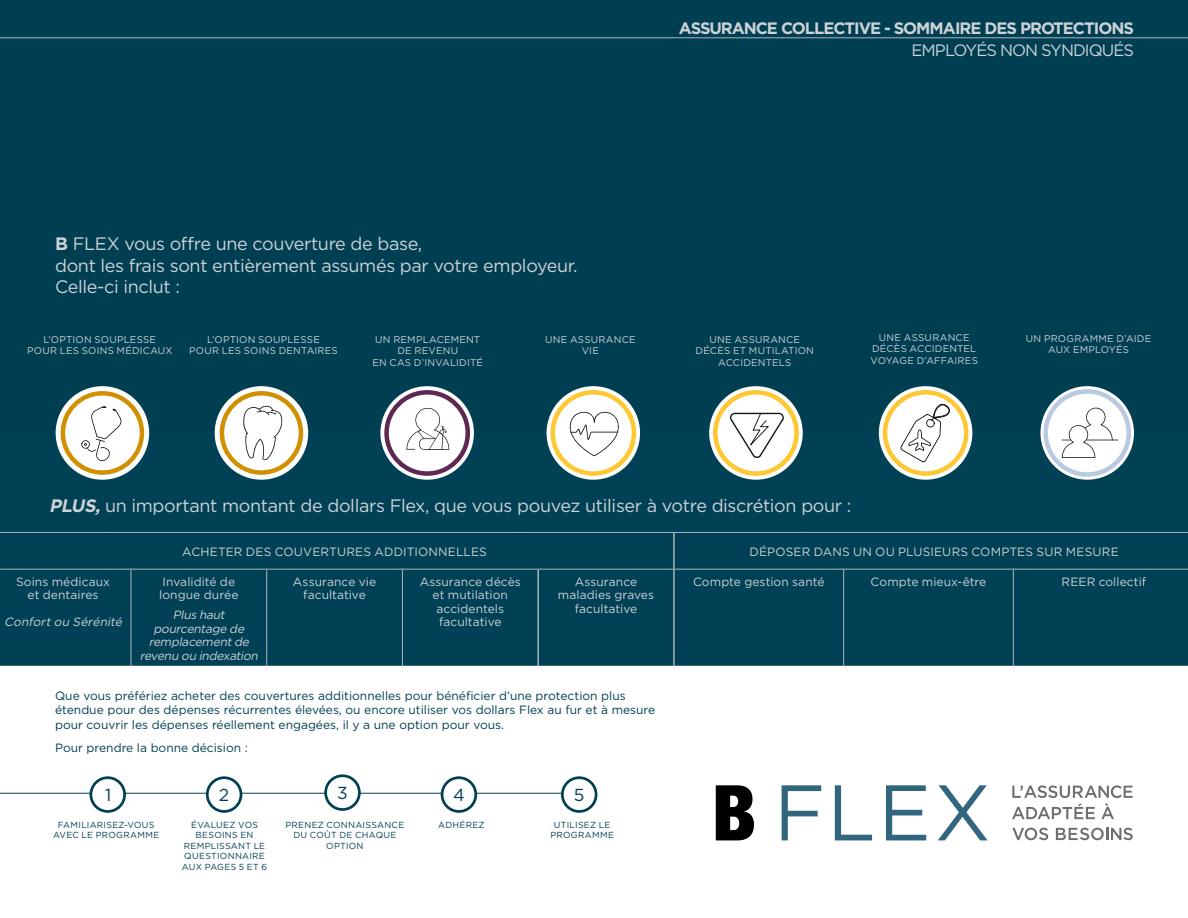
<style>
.page{position:relative;width:1188px;height:918px;background:#fff}
.page>*{position:absolute;margin:0;border:0;box-sizing:border-box;transform-origin:0 0}
.t1{font:18px/21.6px "Gotham";letter-spacing:-.02em;color:#ccd2d6}
.t2{font:17.4px "Gotham";color:#003e52}
.t3{font:700 16.5px "Gotham";letter-spacing:-.06em;color:#ccd2d6}
.t4{font:16.5px "Gotham";letter-spacing:-.06em;color:#ccd2d6}
.t5{font:12px/13.5px "Gotham";letter-spacing:.005em;color:#ccd2d6;text-align:center}
.t6{font:12px/14.4px "Gotham";color:#003e52}
.t7{font:italic 12px/13.5px "Gotham";color:#ccd2d6;text-align:center}
.t8{font:9.75px/11.2px "Gotham";letter-spacing:.02em;color:#ccd2d6;text-align:center}
.t9{font:8.7px/10.5px "Gotham";letter-spacing:.03em;color:#003e52;text-align:center}
.s1{font-weight:700}
.s2{font-weight:700;font-style:italic}
</style>
<div class="page">
<div style="left:0;top:0;width:1188px;height:450px;background:#003e52"></div>
<div style="left:0;top:431px;width:1188px;height:235px;background:#004155"></div>
<hr style="left:0;top:532px;width:131px;height:1px;background:#acb5bc">
<hr style="left:131px;top:532px;width:136px;height:1px;background:#acb5bc">
<hr style="left:267px;top:532px;width:135px;height:1px;background:#acb5bc">
<hr style="left:402px;top:532px;width:136px;height:1px;background:#acb5bc">
<hr style="left:538px;top:532px;width:136px;height:1px;background:#acb5bc">
<hr style="left:674px;top:532px;width:170px;height:1px;background:#acb5bc">
<hr style="left:844px;top:532px;width:169px;height:1px;background:#acb5bc">
<hr style="left:1013px;top:532px;width:175px;height:1px;background:#acb5bc">
<hr style="left:0;top:569px;width:131px;height:1px;background:#acb5bc">
<hr style="left:131px;top:569px;width:136px;height:1px;background:#acb5bc">
<hr style="left:131px;top:570px;width:1px;height:96px;background:#acb5bc">
<hr style="left:267px;top:569px;width:135px;height:1px;background:#acb5bc">
<hr style="left:266px;top:570px;width:1px;height:96px;background:#acb5bc">
<hr style="left:402px;top:569px;width:136px;height:1px;background:#acb5bc">
<hr style="left:402px;top:570px;width:1px;height:96px;background:#acb5bc">
<hr style="left:538px;top:569px;width:136px;height:1px;background:#acb5bc">
<hr style="left:674px;top:569px;width:170px;height:1px;background:#acb5bc">
<hr style="left:844px;top:569px;width:169px;height:1px;background:#acb5bc">
<hr style="left:843px;top:570px;width:1px;height:96px;background:#acb5bc">
<hr style="left:1013px;top:569px;width:175px;height:1px;background:#acb5bc">
<hr style="left:1013px;top:570px;width:1px;height:96px;background:#acb5bc">
<hr style="left:673px;top:533px;width:2px;height:36px;background:#acb5bc">
<hr style="left:537px;top:570px;width:2px;height:96px;background:#acb5bc">
<hr style="left:673px;top:570px;width:2px;height:96px;background:#acb5bc">
<hr style="left:0;top:793px;width:594px;height:1px;background:#003e52">
<div style="left:91px;top:778px;width:34px;height:33px;background:#fff;border-radius:50%"></div>
<div style="left:90px;top:776px;width:36px;height:37px;border:3px solid #003e52;border-radius:50%"></div>
<div style="left:207px;top:778px;width:34px;height:33px;background:#fff;border-radius:50%"></div>
<div style="left:206px;top:776px;width:36px;height:37px;border:3px solid #003e52;border-radius:50%"></div>
<div style="left:326px;top:776px;width:33px;height:33px;background:#fff;border-radius:50%"></div>
<div style="left:324px;top:774px;width:37px;height:37px;border:3px solid #003e52;border-radius:50%"></div>
<div style="left:442px;top:778px;width:34px;height:33px;background:#fff;border-radius:50%"></div>
<div style="left:441px;top:776px;width:36px;height:37px;border:3px solid #003e52;border-radius:50%"></div>
<div style="left:562px;top:778px;width:34px;height:33px;background:#fff;border-radius:50%"></div>
<div style="left:561px;top:776px;width:36px;height:37px;border:3px solid #003e52;border-radius:50%"></div>
<hr style="left:0;top:37px;width:1188px;height:1px;background:#acb5bc">
<div style="left:215px;top:386px;width:93px;height:94px;border:9px solid #fff;border-radius:50%"></div>
<svg style="left:220px;top:391px;width:83px;height:84px;fill:#fff"></svg>
<div style="left:220px;top:391px;width:83px;height:84px;border:4px solid #d19000;border-radius:50%"></div>
<svg style="left:243px;top:406px;width:40px;height:54px"></svg>
<svg style="left:60px;top:390px;width:85px;height:85px"></svg>
<div style="left:56px;top:386px;width:93px;height:94px;border:9px solid #fff;border-radius:50%"></div>
<svg style="left:63px;top:393px;width:79px;height:80px;fill:#fff"></svg>
<div style="left:61px;top:391px;width:83px;height:84px;border:4px solid #d19000;border-radius:50%"></div>
<svg style="left:81px;top:406px;width:41px;height:55px"></svg>
<svg style="left:380px;top:386px;width:94px;height:94px"></svg>
<svg style="left:387px;top:392px;width:81px;height:82px;fill:#fff"></svg>
<div style="left:384px;top:390px;width:86px;height:86px;border:4px solid #5e2852;border-radius:50%"></div>
<svg style="left:406px;top:407px;width:43px;height:43px;background:#e8e9e9"></svg>
<svg style="left:549px;top:388px;width:89px;height:89px"></svg>
<div style="left:547px;top:386px;width:93px;height:94px;border:4px solid #fff;border-radius:50%"></div>
<svg style="left:553px;top:392px;width:81px;height:82px;fill:#fff"></svg>
<div style="left:550px;top:390px;width:86px;height:86px;border:4px solid #ffc832;border-radius:50%"></div>
<svg style="left:569px;top:411px;width:51px;height:45px;background:#ebebeb"></svg>
<svg style="left:881px;top:388px;width:89px;height:89px"></svg>
<div style="left:879px;top:386px;width:93px;height:94px;border:4px solid #fff;border-radius:50%"></div>
<svg style="left:885px;top:392px;width:81px;height:82px;fill:#fff"></svg>
<div style="left:883px;top:390px;width:85px;height:86px;border:4px solid #ffc832;border-radius:50%"></div>
<svg style="left:900px;top:404px;width:51px;height:58px"></svg>
<svg style="left:711px;top:388px;width:89px;height:89px"></svg>
<div style="left:709px;top:386px;width:94px;height:94px;border:4px solid #fff;border-radius:50%"></div>
<svg style="left:715px;top:392px;width:82px;height:82px;fill:#fff"></svg>
<div style="left:713px;top:390px;width:86px;height:86px;border:4px solid #ffc832;border-radius:50%"></div>
<svg style="left:729px;top:413px;width:56px;height:46px"></svg>
<svg style="left:1043px;top:388px;width:89px;height:89px"></svg>
<div style="left:1040px;top:386px;width:94px;height:94px;border:4px solid #fff;border-radius:50%"></div>
<svg style="left:1046px;top:391px;width:83px;height:83px;fill:#fff"></svg>
<div style="left:1043px;top:389px;width:88px;height:88px;border:4px solid #b9c9e1;border-radius:50%"></div>
<svg style="left:1062px;top:405px;width:57px;height:53px;background:#f0f0f0"></svg>
<svg style="left:782px;top:785px;width:39px;height:55px"></svg>
<svg style="left:835px;top:785px;width:37px;height:55px"></svg>
<svg style="left:886px;top:785px;width:40px;height:55px"></svg>
<svg style="left:938px;top:785px;width:49px;height:55px"></svg>
<svg style="left:716px;top:785px;width:38px;height:55px;background:#2d2d2d"></svg>
<svg style="left:1012px;top:785px;width:121px;height:34px"></svg>
<svg style="left:1012px;top:828px;width:36px;height:12px"></svg>
<svg style="left:1056px;top:828px;width:77px;height:12px"></svg>
<h1 class="t1" style="left:55px;top:233px;width:524px"><span class="s1">B</span> FLEX vous offre une couverture de base,<br>dont les frais sont entièrement assumés par votre employeur.<br>Celle-ci inclut :</h1>
<h3 class="t3" style="left:679px;top:18px;width:457px">ASSURANCE COLLECTIVE - SOMMAIRE DES PROTECTIONS</h3>
<h3 class="t4" style="left:912px;top:40px;width:224px">EMPLOYÉS NON SYNDIQUÉS</h3>
<p class="t8" style="left:27px;top:334px;width:147px">L’OPTION SOUPLESSE<br>POUR LES SOINS MÉDICAUX</p>
<p class="t8" style="left:189px;top:334px;width:150px">L’OPTION SOUPLESSE<br>POUR LES SOINS DENTAIRES</p>
<p class="t8" style="left:373px;top:334px;width:112px">UN REMPLACEMENT<br>DE REVENU<br>EN CAS D’INVALIDITÉ</p>
<p class="t8" style="left:545px;top:334px;width:92px">UNE ASSURANCE<br>VIE</p>
<p class="t8" style="left:696px;top:334px;width:120px">UNE ASSURANCE<br>DÉCÈS ET MUTILATION<br>ACCIDENTELS</p>
<p class="t8" style="left:871px;top:332px;width:109px">UNE ASSURANCE<br>DÉCÈS ACCIDENTEL<br>VOYAGE D’AFFAIRES</p>
<p class="t8" style="left:1026px;top:333px;width:127px">UN PROGRAMME D’AIDE<br>AUX EMPLOYÉS</p>
<h1 class="t1" style="left:49px;top:495px;width:804px"><span class="s2">PLUS,</span>un important montant de dollars Flex, que vous pouvez utiliser à votre discrétion pour :</h1>
<p class="t5" style="left:182px;top:544px;width:306px">ACHETER DES COUVERTURES ADDITIONNELLES</p>
<p class="t5" style="left:750px;top:544px;width:371px">DÉPOSER DANS UN OU PLUSIEURS COMPTES SUR MESURE</p>
<p class="t5" style="left:16px;top:574px;width:95px">Soins médicaux et dentaires</p>
<p class="t7" style="left:4px;top:615px;width:122px">Confortou Sérénité</p>
<p class="t5" style="left:159px;top:574px;width:81px;text-align:left">Invalidité de longue durée</p>
<p class="t7" style="left:140px;top:608px;width:123px">Plushaut pourcentage de remplacementde revenu ou indexation</p>
<p class="t5" style="left:293px;top:574px;width:85px">Assurance vie facultative</p>
<p class="t5" style="left:420px;top:574px;width:103px">Assurance décès et mutilation accidentels facultative</p>
<p class="t5" style="left:558px;top:574px;width:98px">Assurance maladies graves facultative</p>
<p class="t5" style="left:693px;top:574px;width:133px">Compte gestion santé</p>
<p class="t5" style="left:871px;top:574px;width:117px">Compte mieux-être</p>
<p class="t5" style="left:1062px;top:574px;width:86px">REER collectif</p>
<p class="t6" style="left:55px;top:688px;width:602px">Que vous préfériez acheter des couvertures additionnelles pour bénéficier d’une protection plus étendue pour des dépenses récurrentes élevées, ou encore utiliser vos dollars Flex au fur et à mesure pour couvrir les dépenses réellement engagées, il y a une option pour vous.</p>
<p class="t6" style="left:55px;top:741px;width:194px">Pour prendre la bonne décision :</p>
<h2 class="t2" style="left:105px;top:783px;width:8px">1</h2>
<h2 class="t2" style="left:219px;top:783px;width:12px">2</h2>
<h2 class="t2" style="left:337px;top:781px;width:12px">3</h2>
<h2 class="t2" style="left:453px;top:783px;width:13px">4</h2>
<h2 class="t2" style="left:574px;top:783px;width:12px">5</h2>
<p class="t9" style="left:53px;top:819px;width:108px">FAMILIARISEZ-VOUS<br>AVEC LE PROGRAMME</p>
<p class="t9" style="left:182px;top:819px;width:87px">ÉVALUEZ VOS<br>BESOINS EN<br>REMPLISSANT LE<br>QUESTIONNAIRE<br>AUX PAGES 5 ET 6</p>
<p class="t9" style="left:285px;top:819px;width:120px">PRENEZ CONNAISSANCE<br>DU COÛT DE CHAQUE<br>OPTION</p>
<p class="t9" style="left:438px;top:819px;width:48px">ADHÉREZ</p>
<p class="t9" style="left:550px;top:819px;width:65px">UTILISEZ LE<br>PROGRAMME</p>
</div>
